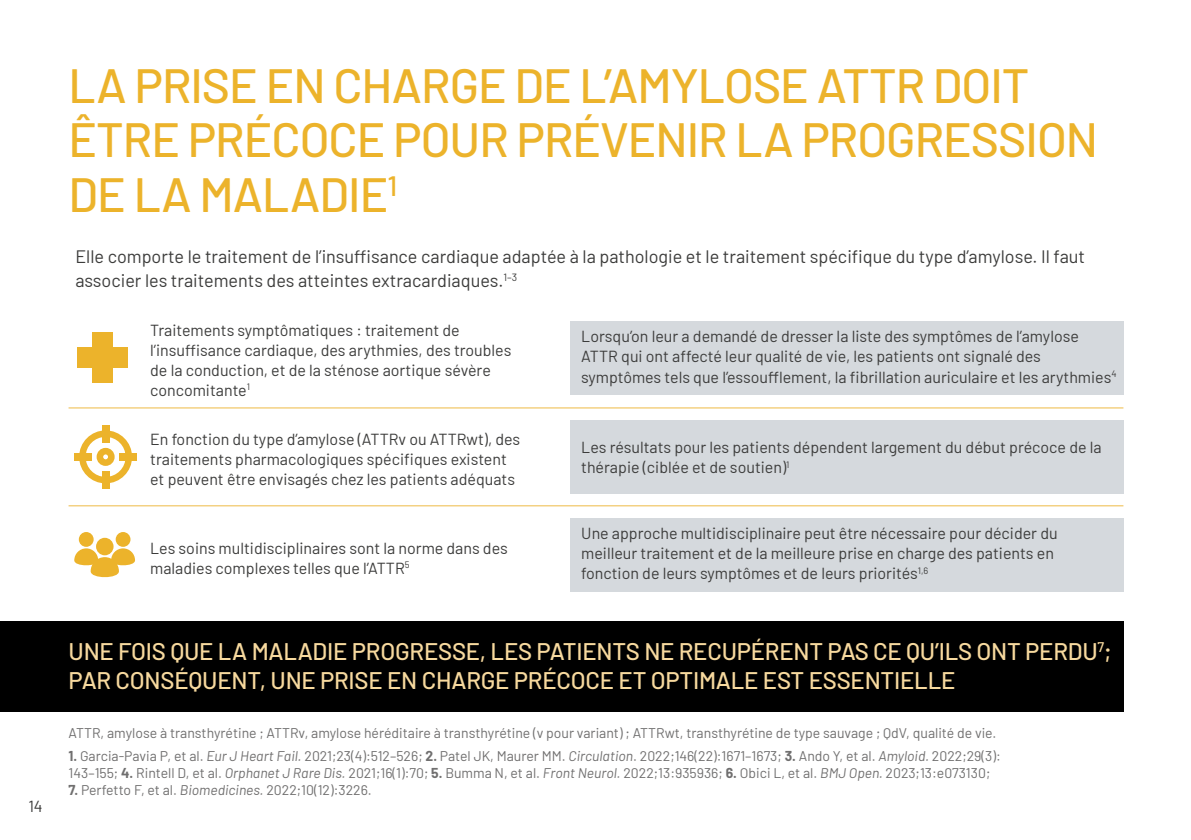
<style>
.page{position:relative;width:1191px;height:840px;background:#fff}
.page>*{position:absolute;margin:0;border:0;box-sizing:border-box;transform-origin:0 0}
.t1{font:500 48px/54px "Barlow";letter-spacing:-.02em;color:#ecb32b}
.t2{font:500 24px/28.6px "Barlow";letter-spacing:-.01em;color:#f7d99e}
.t3{font:18px/24px "Barlow";color:#3c3c3b}
.t4{font:16px/20px "Barlow";color:#3c3c3b}
.t5{font:14px/17px "Barlow";color:#706f6f}
.s1{font-weight:700}
.s2{font-style:italic}
</style>
<div class="page">
<div style="left:0;top:621px;width:1123px;height:90px;background:#000"></div>
<div style="left:570px;top:420px;width:553px;height:73px;background:#d5d9dd"></div>
<div style="left:570px;top:517px;width:553px;height:74px;background:#d5d9dd"></div>
<div style="left:570px;top:320px;width:553px;height:74px;background:#d5d9dd"></div>
<hr style="left:69px;top:407px;width:1054px;height:1px;background:#eeba45">
<hr style="left:69px;top:505px;width:1054px;height:1px;background:#eeba45">
<svg style="left:76px;top:427px;width:59px;height:59px"></svg>
<div style="left:102px;top:425px;width:7px;height:17px;background:#ecb32b"></div>
<div style="left:102px;top:470px;width:7px;height:18px;background:#ecb32b"></div>
<div style="left:120px;top:453px;width:17px;height:7px;background:#ecb32b"></div>
<div style="left:74px;top:453px;width:18px;height:7px;background:#ecb32b"></div>
<div style="left:79px;top:531px;width:15px;height:15px;background:#ecb32b;border-radius:50%"></div>
<div style="left:116px;top:531px;width:14px;height:15px;background:#ecb32b;border-radius:50%"></div>
<div style="left:96px;top:537px;width:18px;height:18px;background:#ecb32b;border-radius:50%"></div>
<svg style="left:74px;top:548px;width:61px;height:30px"></svg>
<div style="left:92px;top:332px;width:20px;height:50px;background:#ecb32b"></div>
<div style="left:77px;top:347px;width:50px;height:21px;background:#ecb32b"></div>
<p class="t4" style="left:28px;top:794px;width:16px">14</p>
<h1 class="t1" style="left:69px;top:55px;width:1031px">LA PRISE EN CHARGE DE L’AMYLOSE ATTR DOIT<br>ÊTRE PRÉCOCE POUR PRÉVENIR LA PROGRESSION<br>DE LA MALADIE<sup>1</sup></h1>
<p class="t3" style="left:75px;top:243px;width:1011px">Elle comporte le traitement de l’insuffisance cardiaque adaptée à la pathologie et le traitement spécifique du type d’amylose. Il faut associer les traitements des atteintes extracardiaques.<sup>1–3</sup></p>
<p class="t4" style="left:150px;top:318px;width:363px">Traitements symptômatiques : traitement de l’insuffisance cardiaque, des arythmies, des troubles de la conduction, et de la sténose aortique sévère concomitante<sup>1</sup></p>
<p class="t4" style="left:581px;top:325px;width:537px">Lorsqu’on leur a demandé de dresser la liste des symptômes de l’amylose<br>ATTR qui ont affecté leur qualité de vie, les patients ont signalé des symptômes tels que l’essoufflement, la fibrillation auriculaire et les arythmies<sup>4</sup></p>
<p class="t4" style="left:150px;top:427px;width:371px">En fonction du type d’amylose (ATTRv ou ATTRwt), des traitements pharmacologiques spécifiques existent et peuvent être envisagés chez les patients adéquats</p>
<p class="t4" style="left:581px;top:436px;width:522px">Les résultats pour les patients dépendent largement du début précoce de la thérapie (ciblée et de soutien)<sup>1</sup></p>
<p class="t4" style="left:581px;top:522px;width:478px">Une approche multidisciplinaire peut être nécessaire pour décider du meilleur traitement et de la meilleure prise en charge des patients en fonction de leurs symptômes et de leurs priorités<sup>1,6</sup></p>
<p class="t4" style="left:150px;top:536px;width:359px">Les soins multidisciplinaires sont la norme dans des maladies complexes telles que l’ATTR<sup>5</sup></p>
<h2 class="t2" style="left:69px;top:634px;width:1044px">UNE FOIS QUE LA MALADIE PROGRESSE, LES PATIENTS NE RECUPÉRENT PAS CE QU’ILS ONT PERDU<sup>7</sup>;<br>PAR CONSÉQUENT, UNE PRISE EN CHARGE PRÉCOCE ET OPTIMALE EST ESSENTIELLE</h2>
<p class="t5" style="left:69px;top:722px;width:929px">ATTR, amylose à transthyrétine ; ATTRv, amylose héréditaire à transthyrétine (v pour variant) ; ATTRwt, transthyrétine de type sauvage ; QdV, qualité de vie.</p>
<p class="t5" style="left:69px;top:745px;width:933px"><span class="s1">1.</span> Garcia-Pavia P, et al. <span class="s2">Eur J Heart Fail.</span> 2021;23(4):512–526; <span class="s1">2.</span> Patel JK, Maurer MM. <span class="s2">Circulation</span>. 2022;146(22):1671–1673; <span class="s1">3.</span> Ando Y, et al. <span class="s2">Amyloid.</span> 2022;29(3):<br>143–155; <span class="s1">4.</span> Rintell D, et al. <span class="s2">Orphanet J Rare Dis.</span> 2021;16(1):70; <span class="s1">5.</span> Bumma N, et al. <span class="s2">Front Neurol.</span> 2022;13:935936; <span class="s1">6.</span> Obici L, et al. <span class="s2">BMJ Open.</span> 2023;13:e073130;</p>
<p class="t5" style="left:69px;top:779px;width:305px"><span class="s1">7.</span> Perfetto F, et al. <span class="s2">Biomedicines.</span> 2022;10(12):3226.</p>
</div>
